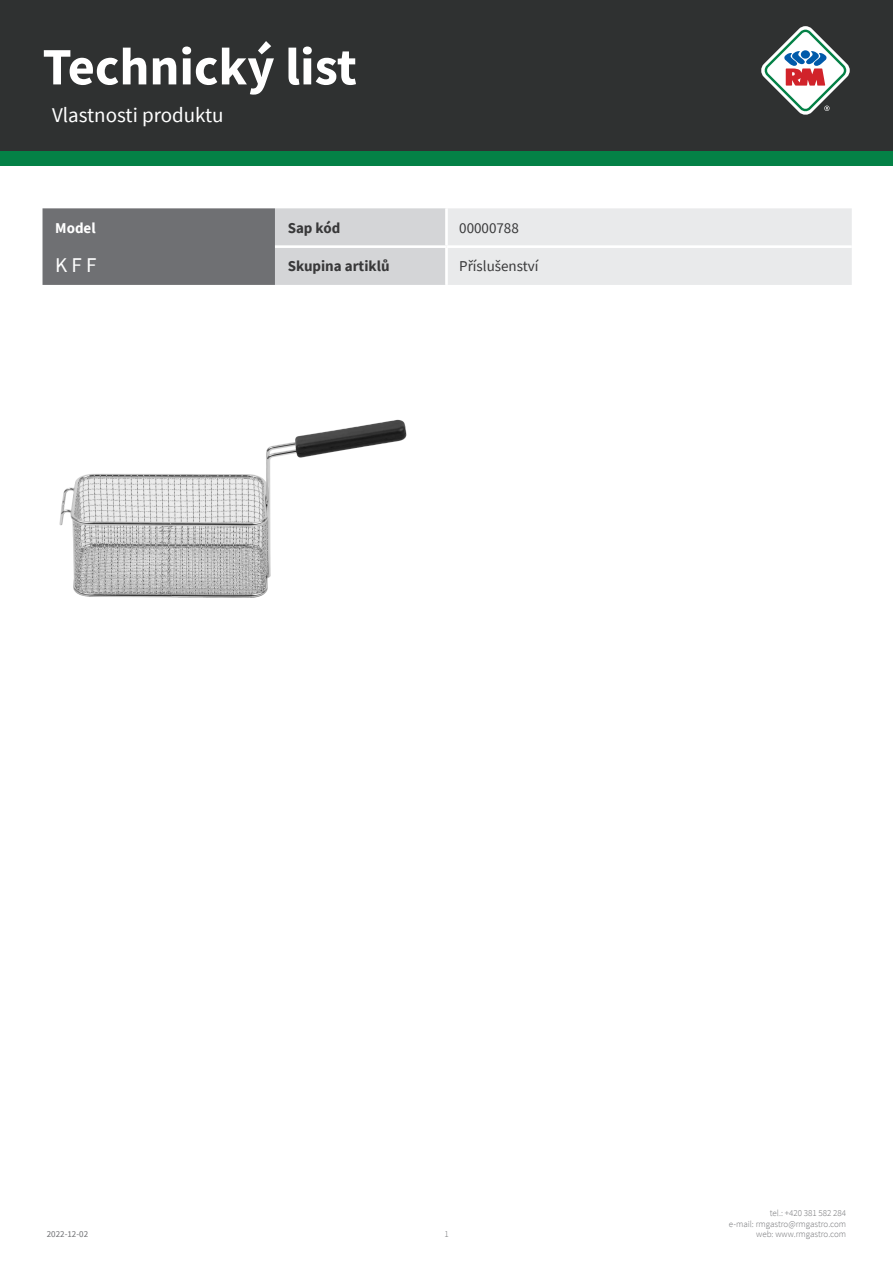
<style>
.page{position:relative;width:893px;height:1263px;background:#fff}
.page>*{position:absolute;margin:0;border:0;box-sizing:border-box;transform-origin:0 0}
.t1{font:700 52.5px "Source Sans Pro";color:#fff}
.kapitola{font:21px "Source Sans Pro";color:#fff}
.tabulka_-_headline{font:21px "Source Sans Pro";color:#fff}
.tabulka_-_text{font:15px "Source Sans Pro";color:#383839}
.tabulka_-_text-2{font:700 15px "Source Sans Pro";color:#383839}
.tabulka_-_text-3{font:700 15px "Source Sans Pro";color:#fff}
.t2{font:300 9px/10.8px "Source Sans Pro";color:#6f7073;text-align:right}
.t3{font:9px "Source Sans Pro";color:#6f7073}
</style>
<div class="page">
<div style="left:0;top:0;width:893px;height:166px;background:#048146"></div>
<div style="left:0;top:0;width:893px;height:151px;background:#2f3131"></div>
<svg style="left:761px;top:26px;width:89px;height:89px"></svg>
<img style="left:59px;top:419px;width:348px;height:179px">
<svg style="left:43px;top:208px;width:809px;height:77px;background:#c0c1c3"></svg>
<hr style="left:445px;top:208px;width:3px;height:37px;background:#fff">
<hr style="left:275px;top:245px;width:171px;height:3px;background:#fff">
<hr style="left:446px;top:245px;width:406px;height:3px;background:#fff">
<hr style="left:445px;top:248px;width:3px;height:37px;background:#fff">
<h1 class="t1" style="left:43px;top:31px;width:316px">Technický list</h1>
<p class="kapitola" style="left:52px;top:101px;width:173px">Vlastnosti produktu</p>
<p class="tabulka_-_text-3" style="left:55px;top:218px;width:42px">Model</p>
<p class="tabulka_-_text-2" style="left:288px;top:218px;width:54px">Sap kód</p>
<p class="tabulka_-_text" style="left:459px;top:219px;width:61px">00000788</p>
<p class="tabulka_-_headline" style="left:55px;top:251px;width:43px">K F F</p>
<p class="tabulka_-_text-2" style="left:288px;top:256px;width:103px">Skupina artiklů</p>
<p class="tabulka_-_text" style="left:459px;top:257px;width:81px">Příslušenství</p>
<p class="t3" style="left:47px;top:1229px;width:43px">2022-12-02</p>
<p class="t2" style="left:444px;top:1229px;width:6px">1</p>
<p class="t2" style="left:729px;top:1207px;width:119px">tel.: +420 381 582 284<br>e-mail: rmgastro@rmgastro.com web: www.rmgastro.com</p>
</div>
